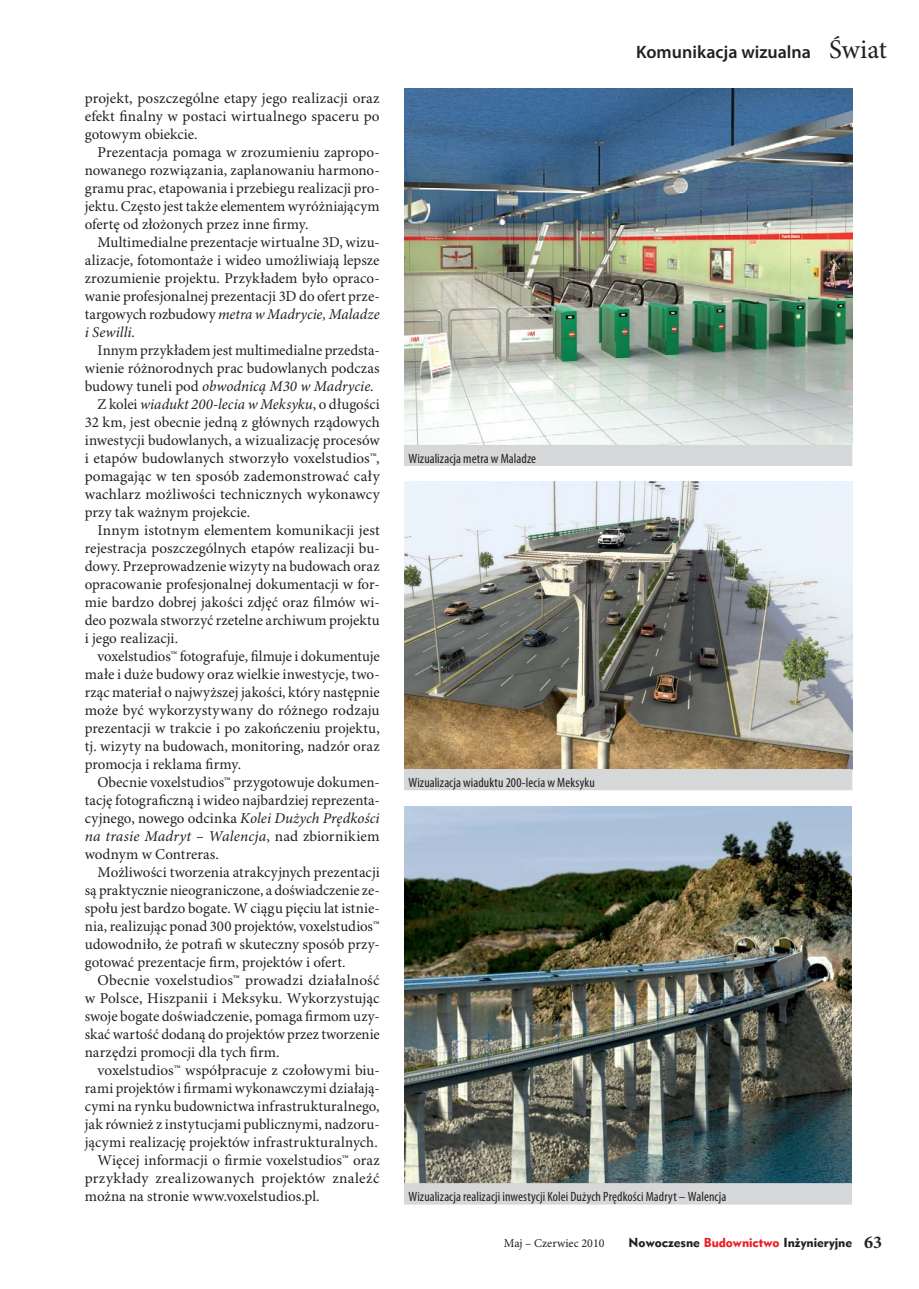
<style>
.page{position:relative;width:919px;height:1289px;background:#fff}
.page>*{position:absolute;margin:0;border:0;box-sizing:border-box;transform-origin:0 0}
.t1{font:600 18px "Myriad Pro";color:#231f20}
.t2{font:15px/18px "Minion Pro";color:#231f20;text-align:justify}
.t3{font:italic 15px "Minion Pro";letter-spacing:.005em;color:#231f20}
.t4{font:condensed 13.5px "Myriad Pro";letter-spacing:.01em;color:#231f20}
.t5{font:12px "Geometr 415 Blk PL";color:#231f20}
.t6{font:12px "Minion Pro";color:#231f20}
.s1{font-family:"Minion Pro";font-weight:400;font-size:27px}
.s2{font-style:italic}
.s3{font-style:normal}
.s4{color:#ed1c24}
.s5{font-family:"Minion Pro";font-weight:700;font-size:18px}
</style>
<div class="page">
<img style="left:404px;top:89px;width:448px;height:356px">
<img style="left:404px;top:806px;width:447px;height:377px">
<img style="left:404px;top:481px;width:448px;height:288px">
<div style="left:404px;top:1183px;width:447px;height:21px;background:#d5d7d8"></div>
<div style="left:404px;top:769px;width:448px;height:21px;background:#d5d7d8"></div>
<div style="left:404px;top:445px;width:448px;height:21px;background:#d5d7d8"></div>
<p class="t1" style="left:636px;top:45px;width:252px">Komunikacja wizualna <span class="s1">Świat</span></p>
<p class="t2" style="left:85px;top:90px;width:296px">projekt, poszczególne etapy jego realizacji oraz efekt finalny w postaci wirtualnego spaceru po gotowym obiekcie.</p>
<p class="t2" style="left:85px;top:144px;width:296px;text-indent:13px">Prezentacja pomaga w zrozumieniu zapropo&shy;nowanego rozwiązania, zaplanowaniu harmono&shy;gramu prac, etapowania i przebiegu realizacji pro&shy;jektu. Często jest także elementem wyróżniającym ofertę od złożonych przez inne firmy.</p>
<p class="t2" style="left:85px;top:234px;width:296px;text-indent:13px">Multimedialne prezentacje wirtualne 3D, wizu&shy;alizacje, fotomontaże i wideo umożliwiają lepsze zrozumienie projektu. Przykładem było opraco&shy;wanie profesjonalnej prezentacji 3D do ofert prze&shy;targowych rozbudowy <span class="s2">metra w Madrycie, Maladze i Sewilli</span>.</p>
<p class="t2" style="left:98px;top:342px;width:283px">Innym przykładem jest multimedialne przedsta-</p>
<p class="t2" style="left:85px;top:360px;width:296px">wienie różnorodnych prac budowlanych podczas</p>
<p class="t3" style="left:85px;top:380px;width:290px"><span class="s3">budowy tuneli pod</span> obwodnicą M30 w Madrycie<span class="s3">.</span></p>
<p class="t3" style="left:98px;top:398px;width:283px"><span class="s3">Z kolei</span> wiadukt 200-lecia w Meksyku<span class="s3">, o długości</span></p>
<p class="t2" style="left:85px;top:414px;width:296px">32 km, jest obecnie jedną z głównych rządowych</p>
<p class="t2" style="left:85px;top:432px;width:296px">inwestycji budowlanych, a wizualizację procesów</p>
<p class="t2" style="left:85px;top:450px;width:296px">i etapów budowlanych stworzyło voxelstudios™,</p>
<p class="t2" style="left:85px;top:468px;width:297px">pomagając w ten sposób zademonstrować cały</p>
<p class="t2" style="left:85px;top:486px;width:297px">wachlarz możliwości technicznych wykonawcy</p>
<p class="t2" style="left:85px;top:504px;width:167px">przy tak ważnym projekcie.</p>
<p class="t2" style="left:98px;top:522px;width:283px">Innym istotnym elementem komunikacji jest</p>
<p class="t2" style="left:85px;top:540px;width:296px">rejestracja poszczególnych etapów realizacji bu-</p>
<p class="t2" style="left:85px;top:558px;width:296px">dowy. Przeprowadzenie wizyty na budowach oraz</p>
<p class="t2" style="left:85px;top:576px;width:296px">opracowanie profesjonalnej dokumentacji w for-</p>
<p class="t2" style="left:85px;top:594px;width:296px">mie bardzo dobrej jakości zdjęć oraz filmów wi-</p>
<p class="t2" style="left:85px;top:612px;width:296px">deo pozwala stworzyć rzetelne archiwum projektu</p>
<p class="t2" style="left:85px;top:630px;width:95px">i jego realizacji.</p>
<p class="t2" style="left:98px;top:648px;width:284px">voxelstudios™ fotografuje, filmuje i dokumentuje</p>
<p class="t2" style="left:85px;top:666px;width:296px">małe i duże budowy oraz wielkie inwestycje, two-</p>
<p class="t2" style="left:85px;top:684px;width:296px">rząc materiał o najwyższej jakości, który następnie</p>
<p class="t2" style="left:85px;top:702px;width:296px">może być wykorzystywany do różnego rodzaju</p>
<p class="t2" style="left:85px;top:720px;width:296px">prezentacji w trakcie i po zakończeniu projektu,</p>
<p class="t2" style="left:85px;top:738px;width:296px">tj. wizyty na budowach, monitoring, nadzór oraz</p>
<p class="t2" style="left:85px;top:756px;width:158px">promocja i reklama firmy.</p>
<p class="t2" style="left:98px;top:774px;width:284px">Obecnie voxelstudios™ przygotowuje dokumen-</p>
<p class="t2" style="left:85px;top:792px;width:296px">tację fotograficzną i wideo najbardziej reprezenta-</p>
<p class="t2" style="left:85px;top:810px;width:296px">cyjnego, nowego odcinka <span class="s2">Kolei Dużych Prędkości</span></p>
<p class="t3" style="left:85px;top:830px;width:296px">na trasie Madryt – Walencja<span class="s3">, nad zbiornikiem</span></p>
<p class="t2" style="left:85px;top:846px;width:136px">wodnym w Contreras.</p>
<p class="t2" style="left:98px;top:864px;width:284px">Możliwości tworzenia atrakcyjnych prezentacji</p>
<p class="t2" style="left:85px;top:882px;width:296px">są praktycznie nieograniczone, a doświadczenie ze-</p>
<p class="t2" style="left:85px;top:900px;width:296px">społu jest bardzo bogate. W ciągu pięciu lat istnie-</p>
<p class="t2" style="left:85px;top:918px;width:296px">nia, realizując ponad 300 projektów, voxelstudios™</p>
<p class="t2" style="left:85px;top:936px;width:296px">udowodniło, że potrafi w skuteczny sposób przy-</p>
<p class="t2" style="left:85px;top:954px;width:262px">gotować prezentacje firm, projektów i ofert.</p>
<p class="t2" style="left:98px;top:972px;width:283px">Obecnie voxelstudios™ prowadzi działalność</p>
<p class="t2" style="left:85px;top:990px;width:296px">w Polsce, Hiszpanii i Meksyku. Wykorzystując</p>
<p class="t2" style="left:85px;top:1008px;width:296px">swoje bogate doświadczenie, pomaga firmom uzy-</p>
<p class="t2" style="left:85px;top:1026px;width:296px">skać wartość dodaną do projektów przez tworzenie</p>
<p class="t2" style="left:85px;top:1044px;width:196px">narzędzi promocji dla tych firm.</p>
<p class="t2" style="left:98px;top:1062px;width:284px">voxelstudios™ współpracuje z czołowymi biu-</p>
<p class="t2" style="left:85px;top:1080px;width:296px">rami projektów i firmami wykonawczymi działają-</p>
<p class="t2" style="left:85px;top:1098px;width:296px">cymi na rynku budownictwa infrastrukturalnego,</p>
<p class="t2" style="left:85px;top:1116px;width:296px">jak również z instytucjami publicznymi, nadzoru-</p>
<p class="t2" style="left:85px;top:1134px;width:294px">jącymi realizację projektów infrastrukturalnych.</p>
<p class="t2" style="left:98px;top:1152px;width:284px">Więcej informacji o firmie voxelstudios™ oraz</p>
<p class="t2" style="left:85px;top:1170px;width:296px">przykłady zrealizowanych projektów znaleźć</p>
<p class="t2" style="left:85px;top:1188px;width:236px">można na stronie www.voxelstudios.pl.</p>
<p class="t4" style="left:408px;top:1191px;width:319px">Wizualizacja realizacji inwestycji Kolei Dużych Prędkości Madryt – Walencja</p>
<p class="t4" style="left:408px;top:453px;width:129px">Wizualizacja metra w Maladze</p>
<p class="t4" style="left:408px;top:777px;width:188px">Wizualizacja wiaduktu 200-lecia w Meksyku</p>
<p class="t6" style="left:504px;top:1238px;width:102px">Maj – Czerwiec 2010</p>
<p class="t5" style="left:628px;top:1236px;width:255px">Nowoczesne <span class="s4">Budownictwo</span> Inżynieryjne <span class="s5">63</span></p>
</div>
